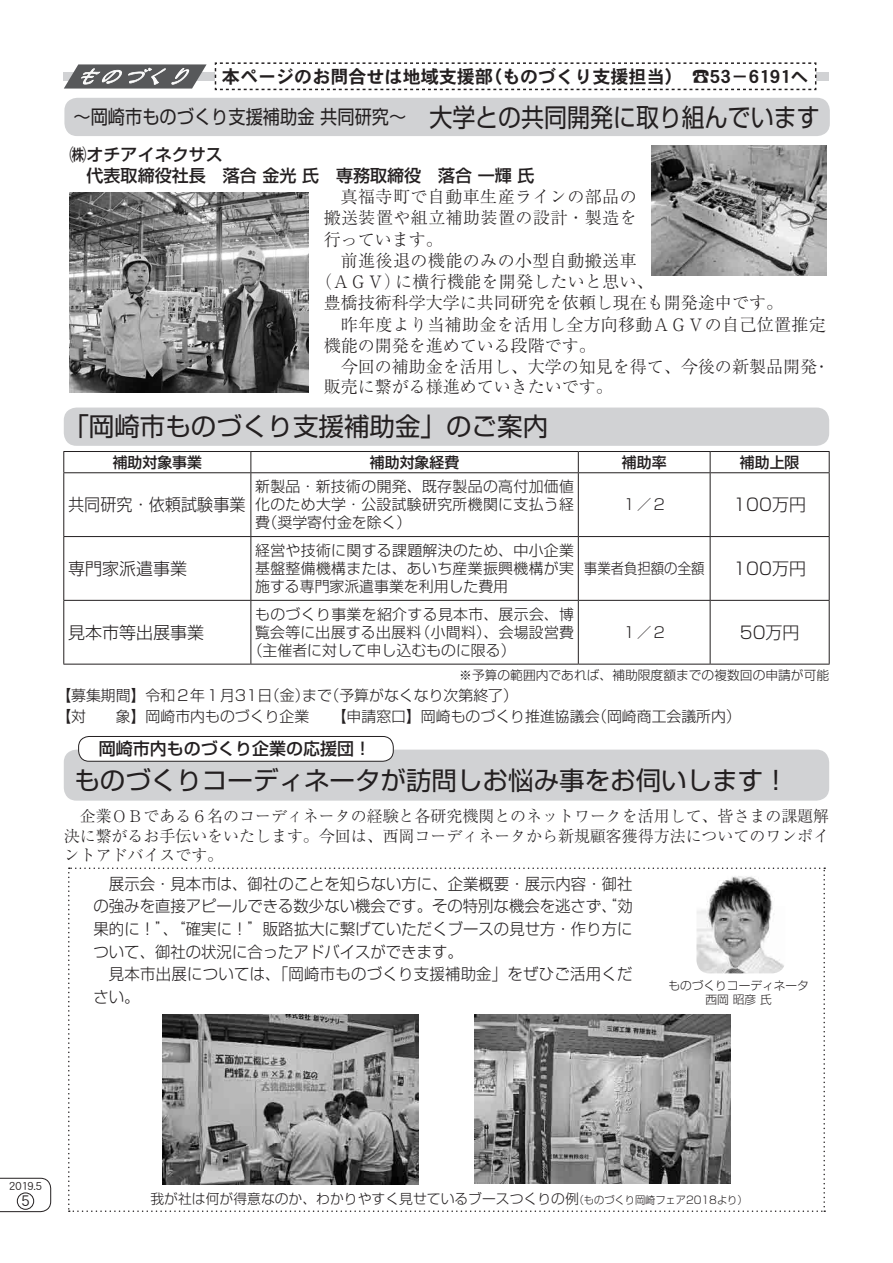
<style>
.page{position:relative;width:893px;height:1263px;background:#fff}
.page>*{position:absolute;margin:0;border:0;box-sizing:border-box;transform-origin:0 0}
.t1{font:25.5px "Shin Go Pro";color:#231f20}
.t2{font:19.2px "Shin Go Pro";color:#231f20;scale:.9 1}
.t3{font:18px "DFHS Gothic W7 MP RKSJ H";color:#231f20}
.t4{font:300 16.95px/21.3px "Ryumin Pro";letter-spacing:.015em;color:#231f20;text-align:justify}
.t5{font:500 16.95px/21.3px "Shin Go Pro";color:#231f20}
.t6{font:300 16.95px "Shin Go Pro";color:#231f20}
.t7{font:300 16.95px "Shin Go Pro";color:#231f20;scale:.95 1}
.t8{font:300 15.9px/22.6px "Shin Go Pro";color:#231f20;text-align:justify}
.t9{font:300 15.9px/19.2px "Ryumin Pro";color:#231f20;text-align:justify}
.t10{font:300 14.85px/18px "Shin Go Pro";color:#231f20;text-align:justify}
.t11{font:300 14.85px "Shin Go Pro";letter-spacing:.025em;color:#231f20}
.t12{font:500 14.85px "Shin Go Pro";color:#231f20}
.t13{font:300 14.85px "Shin Go Pro";color:#231f20;scale:.9 1}
.t14{font:14.85px "DFHS Gothic W3 MP RKSJ H";color:#231f20}
.t15{font:300 13.8px "Shin Go Pro";color:#231f20}
.t16{font:300 12.75px "Shin Go Pro";color:#231f20}
.t17{font:300 11.7px/13.8px "Shin Go Pro";color:#231f20;text-align:center}
.t18{font:11.1px "DFHS Gothic W3 MP RKSJ H";color:#231f20}
.s1{font-family:"DF Lei Sho SB MP RKSJ H";font-style:italic;font-size:23.55px;color:#fff}
.s2{font-size:25.5px}
.s3{font-size:10.65px}
</style>
<div class="page">
<div style="left:64px;top:407px;width:765px;height:39px;background:#d1d2d4;border-radius:13px"></div>
<hr style="left:63px;top:451px;width:188px;height:1px;background:#231f20">
<svg style="left:63px;top:452px;width:1px;height:20px"></svg>
<hr style="left:251px;top:451px;width:327px;height:1px;background:#231f20">
<svg style="left:250px;top:452px;width:1px;height:20px"></svg>
<hr style="left:578px;top:451px;width:132px;height:1px;background:#231f20">
<svg style="left:578px;top:452px;width:1px;height:20px"></svg>
<hr style="left:710px;top:451px;width:120px;height:1px;background:#231f20">
<svg style="left:710px;top:452px;width:1px;height:20px"></svg>
<svg style="left:829px;top:452px;width:1px;height:20px"></svg>
<hr style="left:63px;top:472px;width:188px;height:1px;background:#231f20">
<hr style="left:63px;top:473px;width:1px;height:63px;background:#231f20">
<hr style="left:251px;top:472px;width:327px;height:1px;background:#231f20">
<hr style="left:250px;top:473px;width:1px;height:63px;background:#231f20">
<hr style="left:578px;top:472px;width:132px;height:1px;background:#231f20">
<hr style="left:578px;top:473px;width:1px;height:63px;background:#231f20">
<hr style="left:710px;top:472px;width:120px;height:1px;background:#231f20">
<hr style="left:710px;top:473px;width:1px;height:63px;background:#231f20">
<hr style="left:829px;top:473px;width:1px;height:63px;background:#231f20">
<hr style="left:63px;top:536px;width:188px;height:1px;background:#231f20">
<hr style="left:63px;top:537px;width:1px;height:63px;background:#231f20">
<hr style="left:251px;top:536px;width:327px;height:1px;background:#231f20">
<hr style="left:250px;top:537px;width:1px;height:63px;background:#231f20">
<hr style="left:578px;top:536px;width:132px;height:1px;background:#231f20">
<hr style="left:578px;top:537px;width:1px;height:63px;background:#231f20">
<hr style="left:710px;top:536px;width:120px;height:1px;background:#231f20">
<hr style="left:710px;top:537px;width:1px;height:63px;background:#231f20">
<hr style="left:829px;top:537px;width:1px;height:63px;background:#231f20">
<hr style="left:63px;top:600px;width:188px;height:1px;background:#231f20">
<hr style="left:63px;top:601px;width:1px;height:63px;background:#231f20">
<hr style="left:251px;top:600px;width:327px;height:1px;background:#231f20">
<hr style="left:250px;top:601px;width:1px;height:63px;background:#231f20">
<hr style="left:578px;top:600px;width:132px;height:1px;background:#231f20">
<hr style="left:578px;top:601px;width:1px;height:63px;background:#231f20">
<hr style="left:710px;top:600px;width:120px;height:1px;background:#231f20">
<hr style="left:710px;top:601px;width:1px;height:63px;background:#231f20">
<hr style="left:829px;top:601px;width:1px;height:63px;background:#231f20">
<hr style="left:63px;top:664px;width:188px;height:1px;background:#231f20">
<hr style="left:251px;top:664px;width:327px;height:1px;background:#231f20">
<hr style="left:578px;top:664px;width:132px;height:1px;background:#231f20">
<hr style="left:710px;top:664px;width:120px;height:1px;background:#231f20">
<div style="left:64px;top:98px;width:766px;height:38px;background:#d1d2d4;border-radius:13px"></div>
<img style="left:652px;top:146px;width:174px;height:130px">
<img style="left:70px;top:192px;width:239px;height:200px">
<div style="left:64px;top:750px;width:765px;height:51px;background:#d1d2d4;border-radius:13px"></div>
<div style="left:79px;top:736px;width:314px;height:25px;background:#fff;border-radius:10px"></div>
<div style="left:78px;top:736px;width:316px;height:26px;border:1px solid #231f20;border-radius:10px"></div>
<svg style="left:68px;top:867px;width:757px;height:345px"></svg>
<img style="left:162px;top:1014px;width:256px;height:170px">
<img style="left:475px;top:1014px;width:256px;height:169px">
<img style="left:696px;top:875px;width:89px;height:98px">
<svg style="left:0;top:1177px;width:51px;height:35px"></svg>
<div style="left:17px;top:1192px;width:17px;height:17px;border:1px solid #231f20;border-radius:50%"></div>
<div style="left:64px;top:72px;width:765px;height:9px;background:#d1d2d4"></div>
<svg style="left:64px;top:64px;width:143px;height:25px;background:#7c7d7f"></svg>
<svg style="left:214px;top:62px;width:603px;height:29px"></svg>
<p class="t3" style="left:72px;top:67px;width:738px"><span class="s1">ものづくり</span> 本ページのお問合せは地域支援部（ものづくり支援担当）　☎53−6191へ</p>
<p class="t2" style="left:73px;top:101px;width:831px">〜岡崎市ものづくり支援補助金 共同研究〜<span class="s2">　大学との共同開発に取り組んでいます</span></p>
<p class="t5" style="left:70px;top:141px;width:466px">㈱オチアイネクサス<br>　代表取締役社長　落合 金光 氏　専務取締役　落合 一輝 氏</p>
<p class="t4" style="left:324px;top:185px;width:314px;text-indent:17px">真福寺町で自動車生産ラインの部品の搬送装置や組立補助装置の設計・製造を行っています。</p>
<p class="t4" style="left:341px;top:249px;width:297px">前進後退の機能のみの小型自動搬送車</p>
<p class="t4" style="left:315px;top:270px;width:340px">（ＡＧＶ）に横行機能を開発したいと思い、</p>
<p class="t4" style="left:324px;top:291px;width:461px">豊橋技術科学大学に共同研究を依頼し現在も開発途中です。</p>
<p class="t4" style="left:341px;top:312px;width:487px">昨年度より当補助金を活用し全方向移動ＡＧＶの自己位置推定</p>
<p class="t4" style="left:324px;top:334px;width:274px">機能の開発を進めている段階です。</p>
<p class="t4" style="left:341px;top:355px;width:491px">今回の補助金を活用し、大学の知見を得て、今後の新製品開発・</p>
<p class="t4" style="left:324px;top:375px;width:291px">販売に繋がる様進めていきたいです。</p>
<h1 class="t1" style="left:63px;top:406px;width:486px">「岡崎市ものづくり支援補助金」のご案内</h1>
<p class="t12" style="left:113px;top:450px;width:91px">補助対象事業</p>
<p class="t12" style="left:370px;top:450px;width:91px">補助対象経費</p>
<p class="t12" style="left:622px;top:450px;width:46px">補助率</p>
<p class="t12" style="left:740px;top:450px;width:61px">補助上限</p>
<p class="t7" style="left:68px;top:491px;width:189px">共同研究・依頼試験事業</p>
<p class="t10" style="left:255px;top:476px;width:320px">新製品・新技術の開発、既存製品の高付加価値化のため大学・公設試験研究所機関に支払う経費（奨学寄付金を除く）</p>
<p class="t10" style="left:622px;top:494px;width:46px">１／２</p>
<p class="t6" style="left:733px;top:491px;width:74px">100万円</p>
<p class="t6" style="left:68px;top:554px;width:121px">専門家派遣事業</p>
<p class="t10" style="left:255px;top:540px;width:320px">経営や技術に関する課題解決のため、中小企業基盤整備機構または、あいち産業振興機構が実施する専門家派遣事業を利用した費用</p>
<p class="t13" style="left:584px;top:556px;width:135px">事業者負担額の全額</p>
<p class="t6" style="left:733px;top:554px;width:74px">100万円</p>
<p class="t11" style="left:255px;top:602px;width:320px">ものづくり事業を紹介する見本市、展示会、博</p>
<p class="t10" style="left:255px;top:621px;width:320px">覧会等に出展する出展料（小間料）、会場設営費</p>
<p class="t10" style="left:248px;top:639px;width:269px">（主催者に対して申し込むものに限る）</p>
<p class="t6" style="left:68px;top:618px;width:138px">見本市等出展事業</p>
<p class="t10" style="left:622px;top:621px;width:46px">１／２</p>
<p class="t6" style="left:740px;top:618px;width:61px">50万円</p>
<p class="t16" style="left:459px;top:665px;width:371px">※予算の範囲内であれば、補助限度額までの複数回の申請が可能</p>
<p class="t10" style="left:56px;top:683px;width:686px;line-height:21.3px">【募集期間】令和２年１月31日（金）まで（予算がなくなり次第終了）<br>【対　　象】岡崎市内ものづくり企業　　【申請窓口】岡崎ものづくり推進協議会（岡崎商工会議所内）</p>
<p class="t5" style="left:99px;top:736px;width:274px">岡崎市内ものづくり企業の応援団！</p>
<h1 class="t1" style="left:74px;top:760px;width:716px">ものづくりコーディネータが訪問しお悩み事をお伺いします！</h1>
<p class="t9" style="left:64px;top:806px;width:767px;text-indent:16px">企業ＯＢである６名のコーディネータの経験と各研究機関とのネットワークを活用して、皆さまの課題解決に繋がるお手伝いをいたします。今回は、西岡コーディネータから新規顧客獲得方法についてのワンポイントアドバイスです。</p>
<p class="t8" style="left:94px;top:870px;width:541px;text-indent:15px">展示会・見本市は、御社のことを知らない方に、企業概要・展示内容・御社の強みを直接アピールできる数少ない機会です。その特別な機会を逃さず、“効果的に！”、“確実に！”販路拡大に繋げていただくブースの見せ方・作り方について、御社の状況に合ったアドバイスができます。</p>
<p class="t8" style="left:94px;top:961px;width:540px;text-indent:15px">見本市出展については、「岡崎市ものづくり支援補助金」をぜひご活用ください。</p>
<p class="t17" style="left:668px;top:977px;width:142px">ものづくりコーディネータ西岡 昭彦 氏</p>
<p class="t18" style="left:9px;top:1181px;width:34px">2019.5</p>
<p class="t14" style="left:21px;top:1194px;width:10px">5</p>
<p class="t15" style="left:150px;top:1187px;width:599px">我が社は何が得意なのか、わかりやすく見せているブースつくりの例<span class="s3">（ものづくり岡崎フェア2018より）</span></p>
</div>
